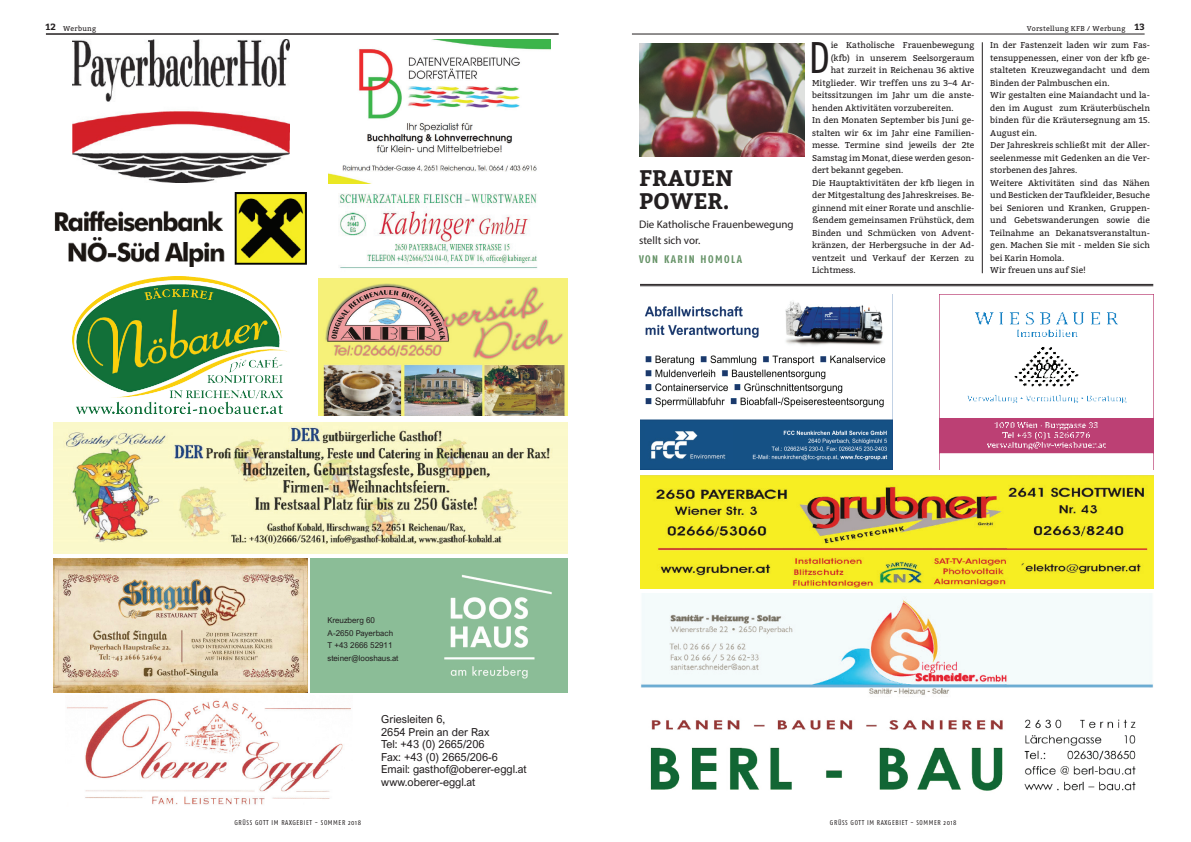
<style>
.page{position:relative;width:1191px;height:842px;background:#fff}
.page>*{position:absolute;margin:0;border:0;box-sizing:border-box;transform-origin:0 0}
.t1{font:44.2px "Fago Co Caps";color:#231f20}
.t2{font:700 22.5px/23.4px "Bitter";color:#231f20}
.t3{font:11px/12.5px "Arial Nova";color:#231f20}
.t4{font:11px/15px "Myriad Pro";color:#231f20}
.t5{font:700 11px "Fago Co";letter-spacing:.135em;color:#659266}
.t6{font:700 9px "Bitter";color:#231f20}
.t7{font:8.5px/12.5px "Bitter";color:#231f20}
.t8{font:8px/12.5px "Arial Nova";color:#231f20}
.t9{font:7px "Fago Co";letter-spacing:.09em;color:#231f20}
.t10{font:7px "Bitter";letter-spacing:.035em;color:#231f20}
</style>
<div class="page">
<hr style="left:632px;top:34px;width:512px;height:1px;background:#231f20">
<hr style="left:46px;top:34px;width:512px;height:1px;background:#231f20">
<img style="left:350px;top:558px;width:217px;height:135px">
<img style="left:54px;top:559px;width:254px;height:134px">
<img style="left:54px;top:423px;width:513px;height:130px">
<img style="left:67px;top:698px;width:284px;height:107px">
<img style="left:72px;top:277px;width:215px;height:137px">
<img style="left:318px;top:279px;width:249px;height:137px">
<img style="left:338px;top:193px;width:200px;height:76px">
<img style="left:54px;top:193px;width:253px;height:74px">
<img style="left:72px;top:39px;width:217px;height:144px">
<img style="left:329px;top:39px;width:222px;height:144px">
<img style="left:650px;top:719px;width:486px;height:72px">
<img style="left:641px;top:593px;width:512px;height:102px">
<img style="left:640px;top:475px;width:513px;height:114px">
<img style="left:939px;top:295px;width:214px;height:174px">
<img style="left:640px;top:301px;width:252px;height:168px">
<hr style="left:982px;top:42px;width:1px;height:231px;background:#231f20">
<img style="left:639px;top:43px;width:165px;height:114px">
<hr style="left:640px;top:284px;width:513px;height:1px;background:#231f20">
<hr style="left:640px;top:286px;width:513px;height:1px;background:#231f20">
<p class="t6" style="left:45px;top:22px;width:12px">12</p>
<p class="t6" style="left:1134px;top:22px;width:12px">13</p>
<p class="t10" style="left:63px;top:24px;width:35px">Werbung</p>
<p class="t10" style="left:1026px;top:24px;width:100px">Vorstellung KFB / Werbung</p>
<h2 class="t2" style="left:639px;top:166px;width:95px">FRAUEN<br>POWER.</h2>
<p class="t4" style="left:639px;top:217px;width:156px">Die Katholische Frauenbewegung stellt sich vor.</p>
<p class="t5" style="left:639px;top:253px;width:104px">VON KARIN HOMOLA</p>
<h1 class="t1" style="left:808px;top:33px;width:24px">D</h1>
<p class="t7" style="left:830px;top:39px;width:145px">ie Katholische Frauenbewegung</p>
<p class="t7" style="left:830px;top:52px;width:145px">(kfb) in unserem Seelsorgeraum</p>
<p class="t7" style="left:830px;top:64px;width:145px">hat zurzeit in Reichenau 36 aktive</p>
<p class="t7" style="left:812px;top:77px;width:164px">Mitglieder. Wir treffen uns zu 3–4 Ar-</p>
<p class="t7" style="left:812px;top:89px;width:164px">beitssitzungen im Jahr um die anste-</p>
<p class="t7" style="left:812px;top:102px;width:143px">henden Aktivitäten vorzubereiten.</p>
<p class="t7" style="left:812px;top:114px;width:164px">In den Monaten September bis Juni ge-</p>
<p class="t7" style="left:812px;top:127px;width:164px">stalten wir 6x im Jahr eine Familien-</p>
<p class="t7" style="left:812px;top:139px;width:164px">messe. Termine sind jeweils der 2te</p>
<p class="t7" style="left:812px;top:152px;width:164px">Samstag im Monat, diese werden geson-</p>
<p class="t7" style="left:812px;top:164px;width:93px">dert bekannt gegeben.</p>
<p class="t7" style="left:812px;top:177px;width:164px">Die Hauptaktivitäten der kfb liegen in</p>
<p class="t7" style="left:812px;top:189px;width:164px">der Mitgestaltung des Jahreskreises. Be-</p>
<p class="t7" style="left:812px;top:202px;width:164px">ginnend mit einer Rorate und anschlie-</p>
<p class="t7" style="left:812px;top:214px;width:164px">ßendem gemeinsamen Frühstück, dem</p>
<p class="t7" style="left:812px;top:227px;width:164px">Binden und Schmücken von Advent-</p>
<p class="t7" style="left:812px;top:239px;width:164px">kränzen, der Herbergsuche in der Ad-</p>
<p class="t7" style="left:812px;top:252px;width:164px">ventzeit und Verkauf der Kerzen zu</p>
<p class="t7" style="left:812px;top:264px;width:45px">Lichtmess.</p>
<p class="t7" style="left:990px;top:39px;width:161px">In der Fastenzeit laden wir zum Fas&shy;tensuppenessen, einer von der kfb ge&shy;stalteten Kreuzwegandacht und dem<br>Binden der Palmbuschen ein.<br>Wir gestalten eine Maiandacht und la&shy;den im August zum Kräuterbüscheln binden für die Kräutersegnung am 15.<br>August ein.<br>Der Jahreskreis schließt mit der Aller&shy;seelenmesse mit Gedenken an die Ver&shy;storbenen des Jahres.<br>Weitere Aktivitäten sind das Nähen und Besticken der Taufkleider, Besuche bei Senioren und Kranken, Gruppen&shy;und Gebetswanderungen sowie die<br>Teilnahme an Dekanatsveranstaltun&shy;gen. Machen Sie mit - melden Sie sich bei Karin Homola.<br>Wir freuen uns auf Sie!</p>
<p class="t8" style="left:327px;top:614px;width:73px">Kreuzberg 60<br>A-2650 Payerbach<br>T +43 2666 52911 steiner@looshaus.at</p>
<p class="t3" style="left:381px;top:713px;width:147px">Griesleiten 6,<br>2654 Prein an der Rax<br>Tel: +43 (0) 2665/206<br>Fax: +43 (0) 2665/206-6<br>Email: gasthof@oberer-eggl.at www.oberer-eggl.at</p>
<p class="t9" style="left:234px;top:818px;width:128px">GRÜSS GOTT IM RAXGEBIET - SOMMER 2018</p>
<p class="t9" style="left:830px;top:818px;width:128px">GRÜSS GOTT IM RAXGEBIET - SOMMER 2018</p>
</div>
